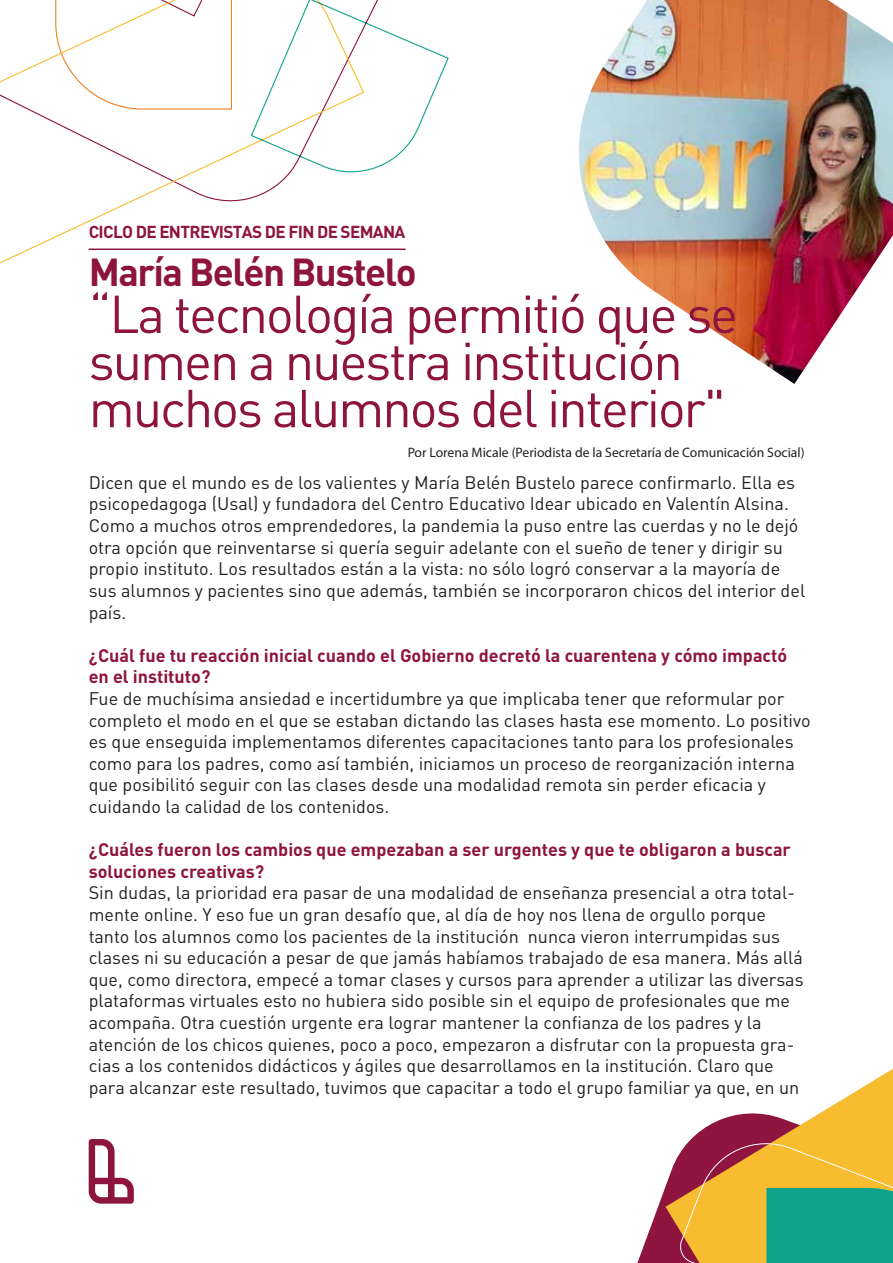
<style>
.page{position:relative;width:893px;height:1263px;background:#fff}
.page>*{position:absolute;margin:0;border:0;box-sizing:border-box;transform-origin:0 0}
.t1{font:52.5px/47.1px "DIN Pro";letter-spacing:-.04em;color:#8e1440}
.t2{font:700 38.55px "DIN Pro";letter-spacing:-.04em;color:#8e1440}
.t3{font:18px/21.6px "DIN Pro";color:#231f20}
.t4{font:700 18px/21.6px "DIN Pro";color:#8f1440}
.t5{font:700 17.1px "DIN Pro";letter-spacing:-.04em;color:#8e1440}
.t6{font:13.65px "Myriad Pro";color:#231f20}
</style>
<div class="page">
<svg style="left:89px;top:1139px;width:45px;height:64px"></svg>
<svg style="left:0;top:0;width:365px;height:264px"></svg>
<svg style="left:251px;top:0;width:197px;height:172px"></svg>
<svg style="left:838px;top:1069px;width:55px;height:33px"></svg>
<svg style="left:637px;top:1102px;width:256px;height:161px"></svg>
<hr style="left:89px;top:249px;width:317px;height:1px;background:#8e1440">
<img style="left:579px;top:0;width:314px;height:384px">
<p class="t5" style="left:89px;top:221px;width:318px">CICLO DE ENTREVISTAS DE FIN DE SEMANA</p>
<h2 class="t2" style="left:89px;top:246px;width:330px">María Belén Bustelo</h2>
<h1 class="t1" style="left:89px;top:288px;width:651px">“La tecnología permitió que se sumen a nuestra institución muchos alumnos del interior"</h1>
<p class="t6" style="left:408px;top:444px;width:398px">Por Lorena Micale (Periodista de la Secretaría de Comunicación Social)</p>
<p class="t3" style="left:89px;top:471px;width:718px">Dicen que el mundo es de los valientes y María Belén Bustelo parece confirmarlo. Ella es psicopedagoga (Usal) y fundadora del Centro Educativo Idear ubicado en Valentín Alsina.<br>Como a muchos otros emprendedores, la pandemia la puso entre las cuerdas y no le dejó otra opción que reinventarse si quería seguir adelante con el sueño de tener y dirigir su propio instituto. Los resultados están a la vista: no sólo logró conservar a la mayoría de sus alumnos y pacientes sino que además, también se incorporaron chicos del interior del país.</p>
<p class="t4" style="left:89px;top:644px;width:700px">¿Cuál fue tu reacción inicial cuando el Gobierno decretó la cuarentena y cómo impactó en el instituto?</p>
<p class="t3" style="left:89px;top:687px;width:723px">Fue de muchísima ansiedad e incertidumbre ya que implicaba tener que reformular por completo el modo en el que se estaban dictando las clases hasta ese momento. Lo positivo es que enseguida implementamos diferentes capacitaciones tanto para los profesionales como para los padres, como así también, iniciamos un proceso de reorganización interna que posibilitó seguir con las clases desde una modalidad remota sin perder eficacia y cuidando la calidad de los contenidos.</p>
<p class="t4" style="left:89px;top:838px;width:704px">¿Cuáles fueron los cambios que empezaban a ser urgentes y que te obligaron a buscar soluciones creativas?</p>
<p class="t3" style="left:89px;top:881px;width:716px">Sin dudas, la prioridad era pasar de una modalidad de enseñanza presencial a otra total&shy;mente online. Y eso fue un gran desafío que, al día de hoy nos llena de orgullo porque tanto los alumnos como los pacientes de la institución nunca vieron interrumpidas sus clases ni su educación a pesar de que jamás habíamos trabajado de esa manera. Más allá que, como directora, empecé a tomar clases y cursos para aprender a utilizar las diversas plataformas virtuales esto no hubiera sido posible sin el equipo de profesionales que me acompaña. Otra cuestión urgente era lograr mantener la confianza de los padres y la atención de los chicos quienes, poco a poco, empezaron a disfrutar con la propuesta gra&shy;cias a los contenidos didácticos y ágiles que desarrollamos en la institución. Claro que para alcanzar este resultado, tuvimos que capacitar a todo el grupo familiar ya que, en un</p>
</div>
